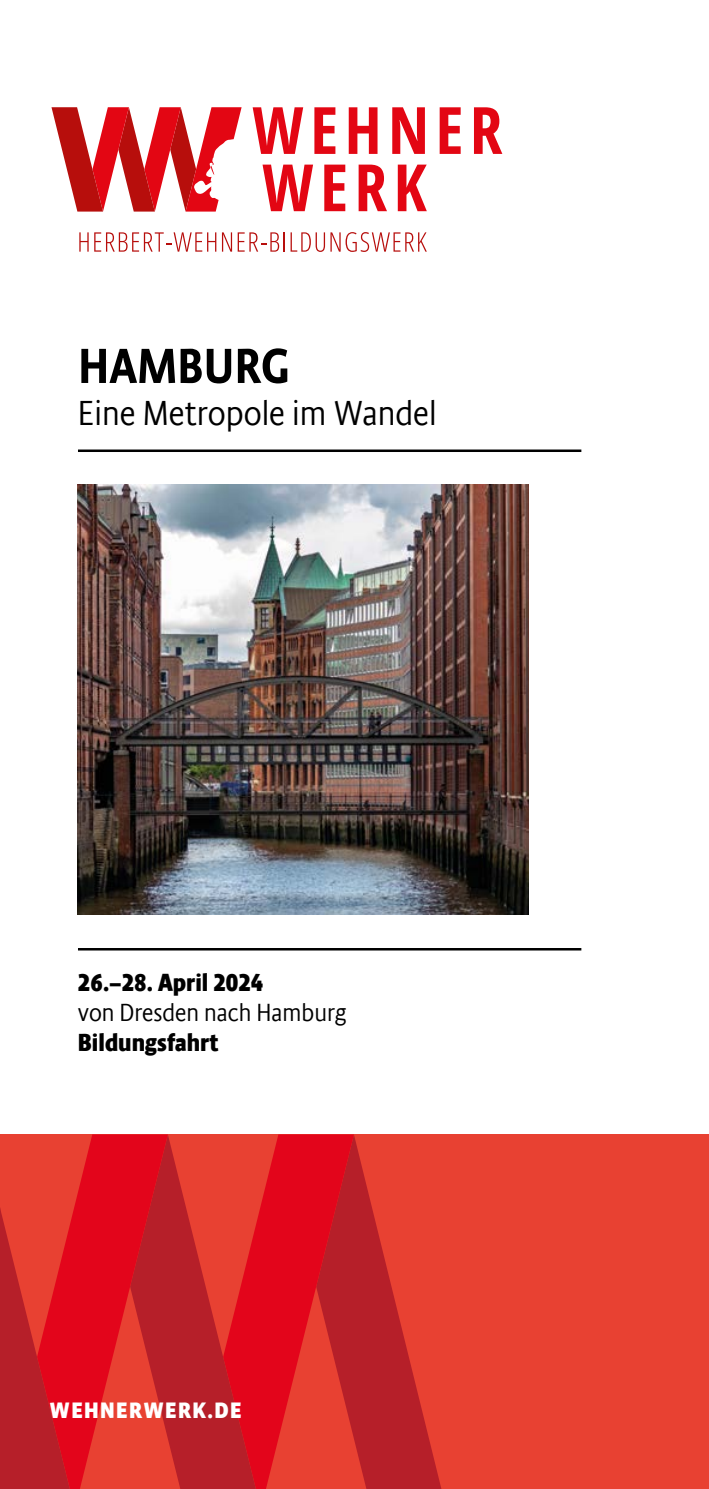
<style>
.page{position:relative;width:709px;height:1489px;background:#fff}
.page>*{position:absolute;margin:0;border:0;box-sizing:border-box;transform-origin:0 0}
.t1{font:500 50px "Absara Sans Headline Offc";color:#000}
.t2{font:300 35px "Absara Sans Headline Offc";color:#000}
.t3{font:700 25px "Absara Sans Headline Offc";color:#000}
.t4{font:300 25px "Absara Sans Headline Offc";color:#000}
.t5{font:700 22.5px "Absara Sans Headline Offc";letter-spacing:.06em;color:#fff}
</style>
<div class="page">
<svg style="left:51px;top:107px;width:190px;height:104px"></svg>
<svg style="left:253px;top:107px;width:50px;height:47px"></svg>
<svg style="left:314px;top:107px;width:21px;height:47px"></svg>
<svg style="left:349px;top:107px;width:28px;height:47px"></svg>
<svg style="left:392px;top:107px;width:33px;height:47px"></svg>
<svg style="left:439px;top:107px;width:21px;height:47px"></svg>
<svg style="left:474px;top:107px;width:28px;height:47px"></svg>
<svg style="left:262px;top:165px;width:51px;height:46px"></svg>
<svg style="left:324px;top:165px;width:21px;height:46px"></svg>
<svg style="left:358px;top:165px;width:29px;height:46px"></svg>
<svg style="left:398px;top:165px;width:29px;height:46px"></svg>
<svg style="left:79px;top:232px;width:137px;height:20px"></svg>
<svg style="left:222px;top:232px;width:10px;height:20px"></svg>
<svg style="left:238px;top:232px;width:189px;height:20px"></svg>
<div style="left:0;top:1134px;width:709px;height:354px;background:#e84132"></div>
<svg style="left:354px;top:1135px;width:87px;height:353px"></svg>
<svg style="left:256px;top:1134px;width:98px;height:354px;fill:#e3051b"></svg>
<svg style="left:168px;top:1136px;width:88px;height:352px"></svg>
<svg style="left:70px;top:1134px;width:98px;height:354px;fill:#e3051b"></svg>
<svg style="left:0;top:1208px;width:70px;height:280px"></svg>
<hr style="left:78px;top:449px;width:503px;height:3px;background:#000">
<img style="left:78px;top:484px;width:450px;height:430px">
<hr style="left:78px;top:948px;width:503px;height:2px;background:#000">
<h1 class="t1" style="left:78px;top:336px;width:214px">HAMBURG</h1>
<h2 class="t2" style="left:78px;top:392px;width:360px">Eine Metropole im Wandel</h2>
<p class="t3" style="left:78px;top:966px;width:187px">26.–28. April 2024</p>
<p class="t4" style="left:78px;top:996px;width:270px">von Dresden nach Hamburg</p>
<p class="t3" style="left:78px;top:1026px;width:142px">Bildungsfahrt</p>
<p class="t5" style="left:50px;top:1396px;width:193px">WEHNERWERK.DE</p>
</div>
